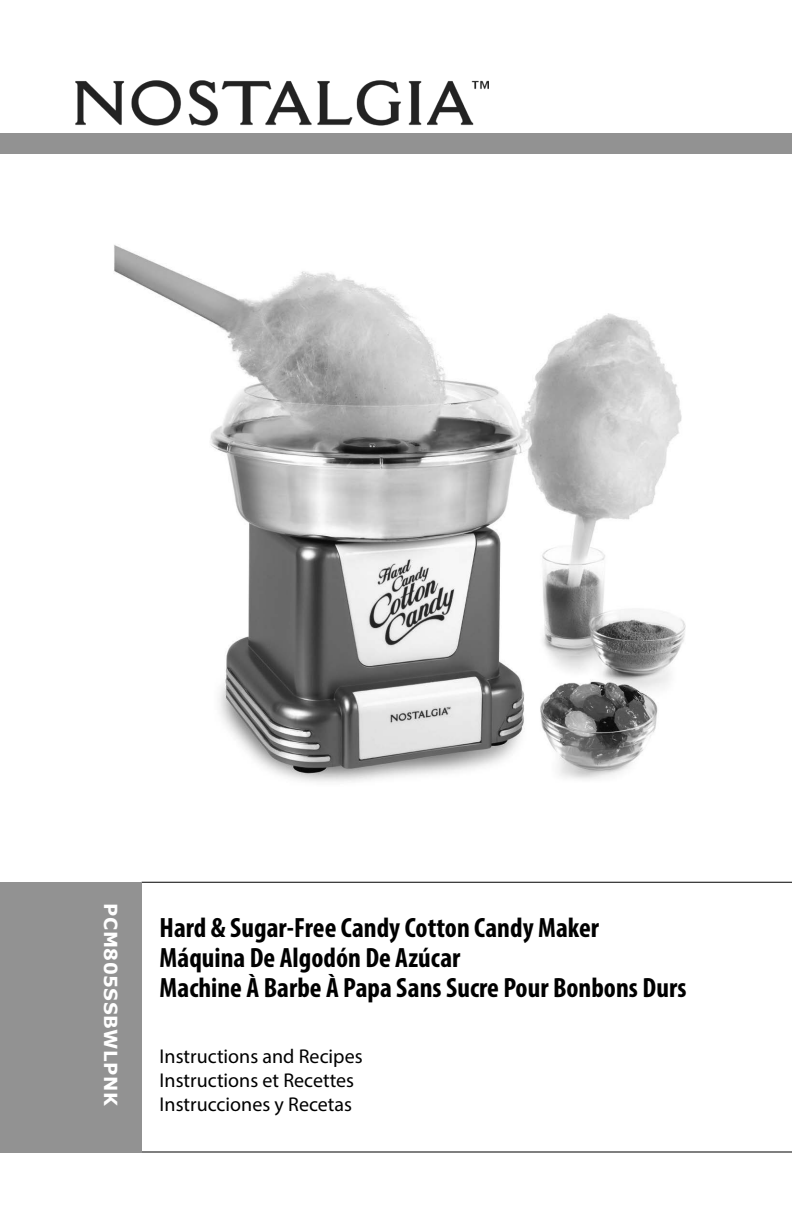
<style>
.page{position:relative;width:792px;height:1224px;background:#fff}
.page>*{position:absolute;margin:0;border:0;box-sizing:border-box;transform-origin:0 0}
.t1{font:700 condensed 28px "Myriad Pro";color:#000}
.t2{font:20px "Myriad Pro";color:#000}
.No_Style__Don_t_Use{font:700 18px "Verdana";letter-spacing:.03em;color:#fff}
</style>
<div class="page">
<hr style="left:142px;top:882px;width:650px;height:1px;background:#000">
<hr style="left:142px;top:1152px;width:650px;height:1px;background:#000">
<div style="left:0;top:882px;width:142px;height:270px;background:#929292"></div>
<img style="left:72px;top:80px;width:416px;height:54px">
<div style="left:0;top:134px;width:792px;height:20px;background:#929292"></div>
<img style="left:114px;top:245px;width:572px;height:537px">
<p class="No_Style__Don_t_Use" style="left:124px;top:903px;width:204px;rotate:90deg">PCM805SSBWLPNK</p>
<p class="t1" style="left:160px;top:910px;width:441px">Hard &amp; Sugar-Free Candy Cotton Candy Maker</p>
<p class="t1" style="left:160px;top:940px;width:302px">Máquina De Algodón De Azúcar</p>
<p class="t1" style="left:160px;top:970px;width:528px">Machine À Barbe À Papa Sans Sucre Pour Bonbons Durs</p>
<p class="t2" style="left:160px;top:1044px;width:205px">Instructions and Recipes</p>
<p class="t2" style="left:160px;top:1068px;width:196px">Instructions et Recettes</p>
<p class="t2" style="left:160px;top:1092px;width:194px">Instrucciones y Recetas</p>
</div>
